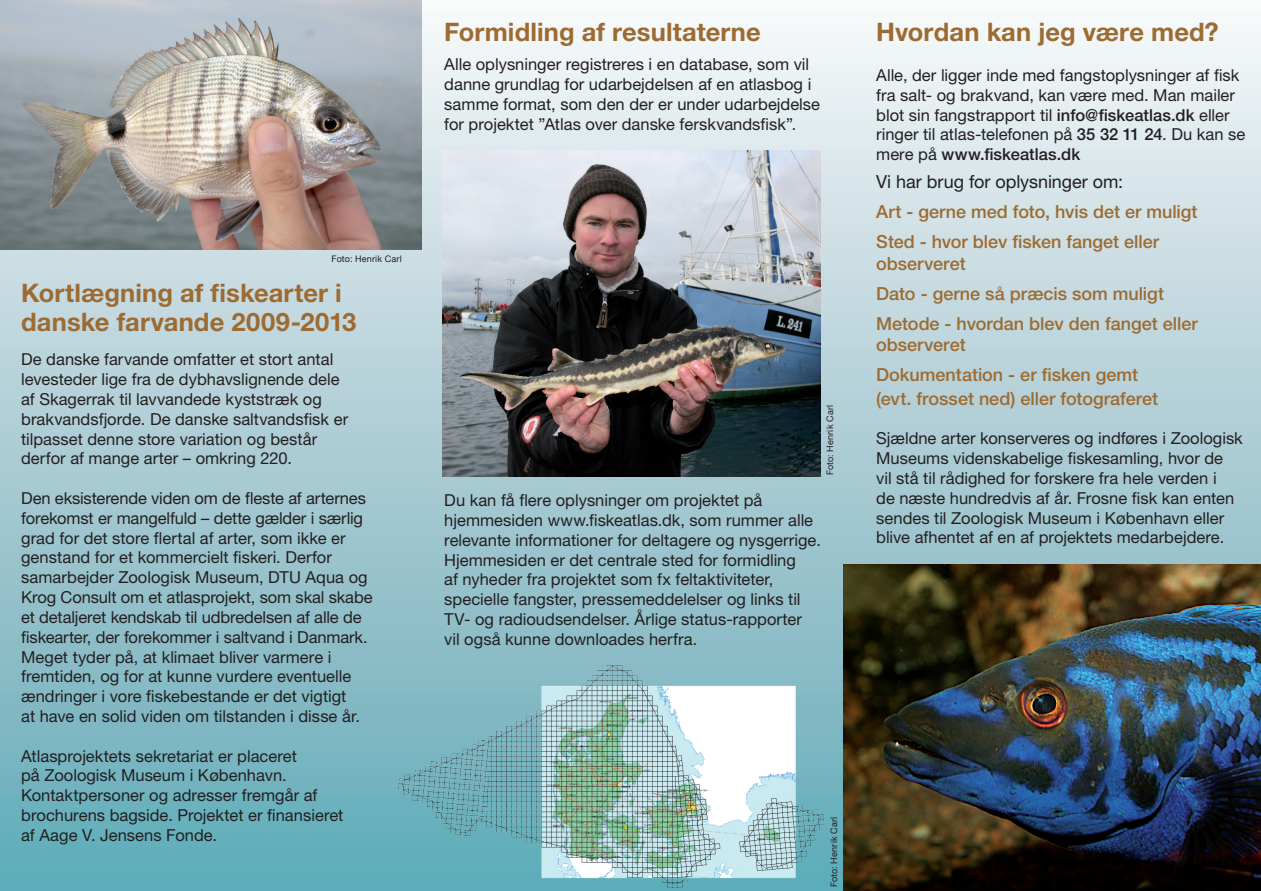
<style>
.page{position:relative;width:1261px;height:891px;background:#fff}
.page>*{position:absolute;margin:0;border:0;box-sizing:border-box;transform-origin:0 0}
.t1{font:700 25.5px/28.5px "Helvetica Neue";letter-spacing:.005em;color:#9d6b32}
.t2{font:500 18px/30px "Helvetica Neue";color:#9d6b32}
.t3{font:18px "Helvetica Neue";letter-spacing:-.005em;color:#231f20}
.t4{font:16.5px/19.8px "Helvetica Neue";color:#231f20}
.t5{font:9px "Helvetica Neue";letter-spacing:.025em;color:#231f20}
.s1{font-weight:500}
</style>
<div class="page">
<div style="left:0;top:0;width:1260px;height:890px;background:linear-gradient(to bottom,#f8f6f8,#60a8b6)"></div>
<img style="left:442px;top:151px;width:378px;height:325px">
<img style="left:843px;top:564px;width:417px;height:326px">
<img style="left:393px;top:656px;width:433px;height:234px">
<img style="left:0;top:0;width:421px;height:249px">
<p class="t5" style="left:331px;top:253px;width:72px">Foto: Henrik Carl</p>
<h1 class="t1" style="left:21px;top:278px;width:337px">Kortlægning af fiskearter i danske farvande 2009-2013</h1>
<p class="t4" style="left:21px;top:349px;width:328px">De danske farvande omfatter et stort antal levesteder lige fra de dybhavslignende dele af Skagerrak til lavvandede kyststræk og brakvandsfjorde. De danske saltvandsfisk er tilpasset denne store variation og består derfor af mange arter – omkring 220.</p>
<p class="t4" style="left:21px;top:488px;width:353px">Den eksisterende viden om de fleste af arternes forekomst er mangelfuld – dette gælder i særlig grad for det store flertal af arter, som ikke er genstand for et kommercielt fiskeri. Derfor samarbejder Zoologisk Museum, DTU Aqua og Krog Consult om et atlasprojekt, som skal skabe et detaljeret kendskab til udbredelsen af alle de fiskearter, der forekommer i saltvand i Danmark.<br>Meget tyder på, at klimaet bliver varmere i fremtiden, og for at kunne vurdere eventuelle ændringer i vore fiskebestande er det vigtigt<br>at have en solid viden om tilstanden i disse år.</p>
<p class="t4" style="left:21px;top:745px;width:324px">Atlasprojektets sekretariat er placeret<br>på Zoologisk Museum i København.<br>Kontaktpersoner og adresser fremgår af brochurens bagside. Projektet er finansieret af Aage V. Jensens Fonde.</p>
<h1 class="t1" style="left:444px;top:18px;width:318px">Formidling af resultaterne</h1>
<p class="t4" style="left:444px;top:54px;width:377px">Alle oplysninger registreres i en database, som vil danne grundlag for udarbejdelsen af en atlasbog i samme format, som den der er under udarbejdelse for projektet ”Atlas over danske ferskvandsfisk”.</p>
<p class="t5" style="left:824px;top:475px;width:72px;rotate:-90deg">Foto: Henrik Carl</p>
<p class="t4" style="left:444px;top:490px;width:378px">Du kan få flere oplysninger om projektet på hjemmesiden www.fiskeatlas.dk, som rummer alle relevante informationer for deltagere og nysgerrige.<br>Hjemmesiden er det centrale sted for formidling<br>af nyheder fra projektet som fx feltaktiviteter, specielle fangster, pressemeddelelser og links til TV- og radioudsendelser. Årlige status-rapporter vil også kunne downloades herfra.</p>
<h1 class="t1" style="left:876px;top:18px;width:344px">Hvordan kan jeg være med?</h1>
<p class="t4" style="left:876px;top:65px;width:370px">Alle, der ligger inde med fangstoplysninger af fisk fra salt- og brakvand, kan være med. Man mailer blot sin fangstrapport til <span class="s1">info@fiskeatlas.dk</span> eller ringer til atlas-telefonen på <span class="s1">35 32 11 24</span>. Du kan se mere på <span class="s1">www.fiskeatlas.dk</span></p>
<p class="t3" style="left:876px;top:170px;width:248px">Vi har brug for oplysninger om:</p>
<p class="t2" style="left:876px;top:196px;width:323px">Art - gerne med foto, hvis det er muligt<br>Sted - hvor blev fisken fanget eller</p>
<p class="t2" style="left:876px;top:248px;width:323px">observeret<br>Dato - gerne så præcis som muligt<br>Metode - hvordan blev den fanget eller</p>
<p class="t2" style="left:876px;top:329px;width:263px">observeret<br>Dokumentation - er fisken gemt</p>
<p class="t2" style="left:876px;top:383px;width:283px">(evt. frosset ned) eller fotograferet</p>
<p class="t4" style="left:876px;top:428px;width:368px">Sjældne arter konserveres og indføres i Zoologisk Museums videnskabelige fiskesamling, hvor de<br>vil stå til rådighed for forskere fra hele verden i<br>de næste hundredvis af år. Frosne fisk kan enten sendes til Zoologisk Museum i København eller blive afhentet af en af projektets medarbejdere.</p>
<p class="t5" style="left:828px;top:887px;width:72px;rotate:-90deg">Foto: Henrik Carl</p>
</div>
